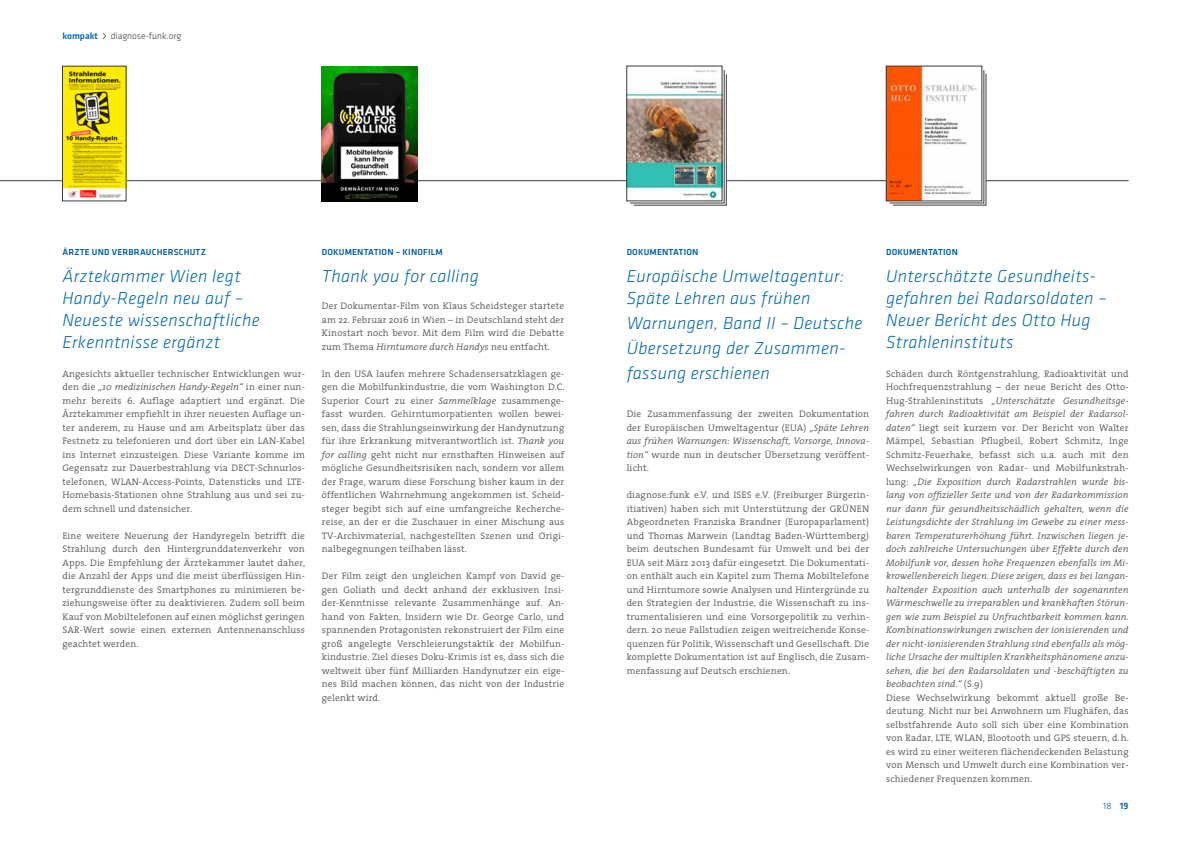
<style>
.page{position:relative;width:1191px;height:842px;background:#fff}
.page>*{position:absolute;margin:0;border:0;box-sizing:border-box;transform-origin:0 0}
.t1{font:italic 300 18px/22px "Klavika";letter-spacing:.02em;color:#0068b0}
.t2{font:300 9.5px/13.5px "The Serif";letter-spacing:.02em;color:#535454;text-align:justify}
.t3{font:italic 300 9.5px/13.5px "The Serif";letter-spacing:.01em;color:#535454}
.t4{font:300 9.5px "Klavika";color:#393a39}
.t5{font:500 9.5px "Klavika";color:#0068b0}
.t6{font:500 9.5px "Klavika";color:#005ca8}
.t7{font:300 9.5px "Klavika";color:#005ca8}
.t8{font:500 9px "Klavika";letter-spacing:.02em;color:#005ca8}
.s1{font-style:italic}
.s2{font-style:normal}
</style>
<div class="page">
<svg style="left:103px;top:33px;width:3px;height:6px"></svg>
<hr style="left:0;top:181px;width:1128px;height:1px;background:#393a39">
<img style="left:322px;top:66px;width:95px;height:135px">
<img style="left:64px;top:68px;width:60px;height:130px">
<div style="left:62px;top:66px;width:64px;height:135px;border:1px solid #393a39"></div>
<img style="left:628px;top:93px;width:2px;height:96px">
<div style="left:626px;top:66px;width:96px;height:135px;border:1px solid #393a39"></div>
<img style="left:888px;top:68px;width:35px;height:131px">
<div style="left:886px;top:66px;width:96px;height:135px;border:1px solid #393a39"></div>
<img style="left:630px;top:70px;width:96px;height:135px">
<svg style="left:889px;top:70px;width:97px;height:135px"></svg>
<p class="t5" style="left:62px;top:31px;width:37px">KOMPAKT</p>
<p class="t4" style="left:111px;top:31px;width:72px">diagnose-funk.org</p>
<p class="t8" style="left:62px;top:247px;width:145px">ÄRZTE UND VERBRAUCHERSCHUTZ</p>
<h1 class="t1" style="left:62px;top:265px;width:199px">Ärztekammer Wien legt<br>Handy-Regeln neu auf –<br>Neueste wissenschaftliche<br>Erkenntnisse ergänzt</h1>
<p class="t2" style="left:62px;top:366px;width:244px">Angesichts aktueller technischer Entwicklungen wur&shy;den die <span class="s1">„10 medizinischen Handy-Regeln“</span> in einer nun&shy;mehr bereits 6. Auflage adaptiert und ergänzt. Die Ärztekammer empfiehlt in ihrer neuesten Auflage un&shy;ter anderem, zu Hause und am Arbeitsplatz über das Festnetz zu telefonieren und dort über ein LAN-Kabel ins Internet einzusteigen. Diese Variante komme im Gegensatz zur Dauerbestrahlung via DECT-Schnurlos&shy;telefonen, WLAN-Access-Points, Datensticks und LTE-Homebasis-Stationen ohne Strahlung aus und sei zu&shy;dem schnell und datensicher.</p>
<p class="t2" style="left:62px;top:528px;width:244px">Eine weitere Neuerung der Handyregeln betrifft die Strahlung durch den Hintergrunddatenverkehr von Apps. Die Empfehlung der Ärztekammer lautet daher, die Anzahl der Apps und die meist überflüssigen Hin&shy;tergrunddienste des Smartphones zu minimieren be&shy;ziehungsweise öfter zu deaktivieren. Zudem soll beim Kauf von Mobiltelefonen auf einen möglichst geringen SAR-Wert sowie einen externen Antennenanschluss geachtet werden.</p>
<p class="t8" style="left:322px;top:247px;width:123px">DOKUMENTATION – KINOFILM</p>
<h1 class="t1" style="left:322px;top:265px;width:158px">Thank you for calling</h1>
<p class="t2" style="left:322px;top:299px;width:244px">Der Dokumentar-Film von Klaus Scheidsteger startete am 22. Februar 2016 in Wien – in Deutschland steht der Kinostart noch bevor. Mit dem Film wird die Debatte zum Thema <span class="s1">Hirntumore durch Handys</span> neu entfacht.</p>
<p class="t2" style="left:322px;top:366px;width:244px">In den USA laufen mehrere Schadensersatzklagen ge&shy;gen die Mobilfunkindustrie, die vom Washington D.C.<br>Superior Court zu einer <span class="s1">Sammelklage</span> zusammenge&shy;fasst wurden. Gehirntumorpatienten wollen bewei&shy;sen, dass die Strahlungseinwirkung der Handynutzung für ihre Erkrankung mitverantwortlich ist. <span class="s1">Thank you for calling</span> geht nicht nur ernsthaften Hinweisen auf mögliche Gesundheitsrisiken nach, sondern vor allem der Frage, warum diese Forschung bisher kaum in der öffentlichen Wahrnehmung angekommen ist. Scheid&shy;steger begibt sich auf eine umfangreiche Recherche&shy;reise, an der er die Zuschauer in einer Mischung aus TV-Archivmaterial, nachgestellten Szenen und Origi&shy;nalbegegnungen teilhaben lässt.</p>
<p class="t2" style="left:322px;top:569px;width:244px">Der Film zeigt den ungleichen Kampf von David ge&shy;gen Goliath und deckt anhand der exklusiven Insi&shy;der-Kenntnisse relevante Zusammenhänge auf. An&shy;hand von Fakten, Insidern wie Dr. George Carlo, und spannenden Protagonisten rekonstruiert der Film eine groß angelegte Verschleierungstaktik der Mobilfun&shy;kindustrie. Ziel dieses Doku-Krimis ist es, dass sich die weltweit über fünf Milliarden Handynutzer ein eige&shy;nes Bild machen können, das nicht von der Industrie gelenkt wird.</p>
<p class="t8" style="left:626px;top:247px;width:73px">DOKUMENTATION</p>
<h1 class="t1" style="left:626px;top:265px;width:219px">Europäische Umweltagentur:<br>Späte Lehren aus frühen</h1>
<h1 class="t1" style="left:626px;top:311px;width:237px;line-height:25px">Warnungen, Band II – Deutsche<br>Übersetzung der Zusammen&shy;fassung erschienen</h1>
<p class="t2" style="left:626px;top:407px;width:244px">Die Zusammenfassung der zweiten Dokumentation der Europäischen Umweltagentur (EUA) <span class="s1">„Späte Lehren aus frühen Warnungen: Wissenschaft, Vorsorge, Innova&shy;tion“</span> wurde nun in deutscher Übersetzung veröffent&shy;licht.</p>
<p class="t2" style="left:626px;top:488px;width:244px">diagnose:funk e.V. und ISES e.V. (Freiburger Bürgerin&shy;itiativen) haben sich mit Unterstützung der GRÜNEN Abgeordneten Franziska Brandner (Europaparlament) und Thomas Marwein (Landtag Baden-Württemberg) beim deutschen Bundesamt für Umwelt und bei der EUA seit März 2013 dafür eingesetzt. Die Dokumentati&shy;on enthält auch ein Kapitel zum Thema Mobiltelefone und Hirntumore sowie Analysen und Hintergründe zu den Strategien der Industrie, die Wissenschaft zu ins&shy;trumentalisieren und eine Vorsorgepolitik zu verhin&shy;dern. 20 neue Fallstudien zeigen weitreichende Konse&shy;quenzen für Politik, Wissenschaft und Gesellschaft. Die komplette Dokumentation ist auf Englisch, die Zusam&shy;menfassung auf Deutsch erschienen.</p>
<p class="t8" style="left:886px;top:247px;width:73px">DOKUMENTATION</p>
<h1 class="t1" style="left:886px;top:265px;width:222px">Unterschätzte Gesundheits&shy;gefahren bei Radarsoldaten –<br>Neuer Bericht des Otto Hug<br>Strahleninstituts</h1>
<p class="t3" style="left:886px;top:366px;width:244px"><span class="s2">Schäden durch Röntgenstrahlung, Radioaktivität und Hochfrequenzstrahlung – der neue Bericht des Otto-Hug-Strahleninstituts</span> „Unterschätzte Gesundheitsge&shy;fahren durch Radioaktivität am Beispiel der Radarsol&shy;daten“ <span class="s2">liegt seit kurzem vor. Der Bericht von Walter Mämpel, Sebastian Pflugbeil, Robert Schmitz, Inge Schmitz-Feuerhake, befasst sich u.a. auch mit den Wechselwirkungen von Radar- und Mobilfunkstrah&shy;lung:</span> „Die Exposition durch Radarstrahlen wurde bis&shy;lang von offizieller Seite und von der Radarkommission nur dann für gesundheitsschädlich gehalten, wenn die Leistungsdichte der Strahlung im Gewebe zu einer mess&shy;baren Temperaturerhöhung führt. Inzwischen liegen je&shy;doch zahlreiche Untersuchungen über Effekte durch den Mobilfunk vor, dessen hohe Frequenzen ebenfalls im Mi&shy;krowellenbereich liegen. Diese zeigen, dass es bei langan&shy;haltender Exposition auch unterhalb der sogenannten Wärmeschwelle zu irreparablen und krankhaften Störun&shy;gen wie zum Beispiel zu Unfruchtbarkeit kommen kann.<br>Kombinationswirkungen zwischen der ionisierenden und der nicht-ionisierenden Strahlung sind ebenfalls als mög&shy;liche Ursache der multiplen Krankheitsphänomene anzu&shy;sehen, die bei den Radarsoldaten und -beschäftigten zu beobachten sind.“ <span class="s2">(S.9)<br>Diese Wechselwirkung bekommt aktuell große Be&shy;deutung. Nicht nur bei Anwohnern um Flughäfen, das selbstfahrende Auto soll sich über eine Kombination von Radar, LTE, WLAN, Blootooth und GPS steuern, d.h. es wird zu einer weiteren flächendeckenden Belastung von Mensch und Umwelt durch eine Kombination ver&shy;schiedener Frequenzen kommen.</span></p>
<p class="t7" style="left:1103px;top:800px;width:10px">18</p>
<p class="t6" style="left:1119px;top:800px;width:10px">19</p>
</div>
